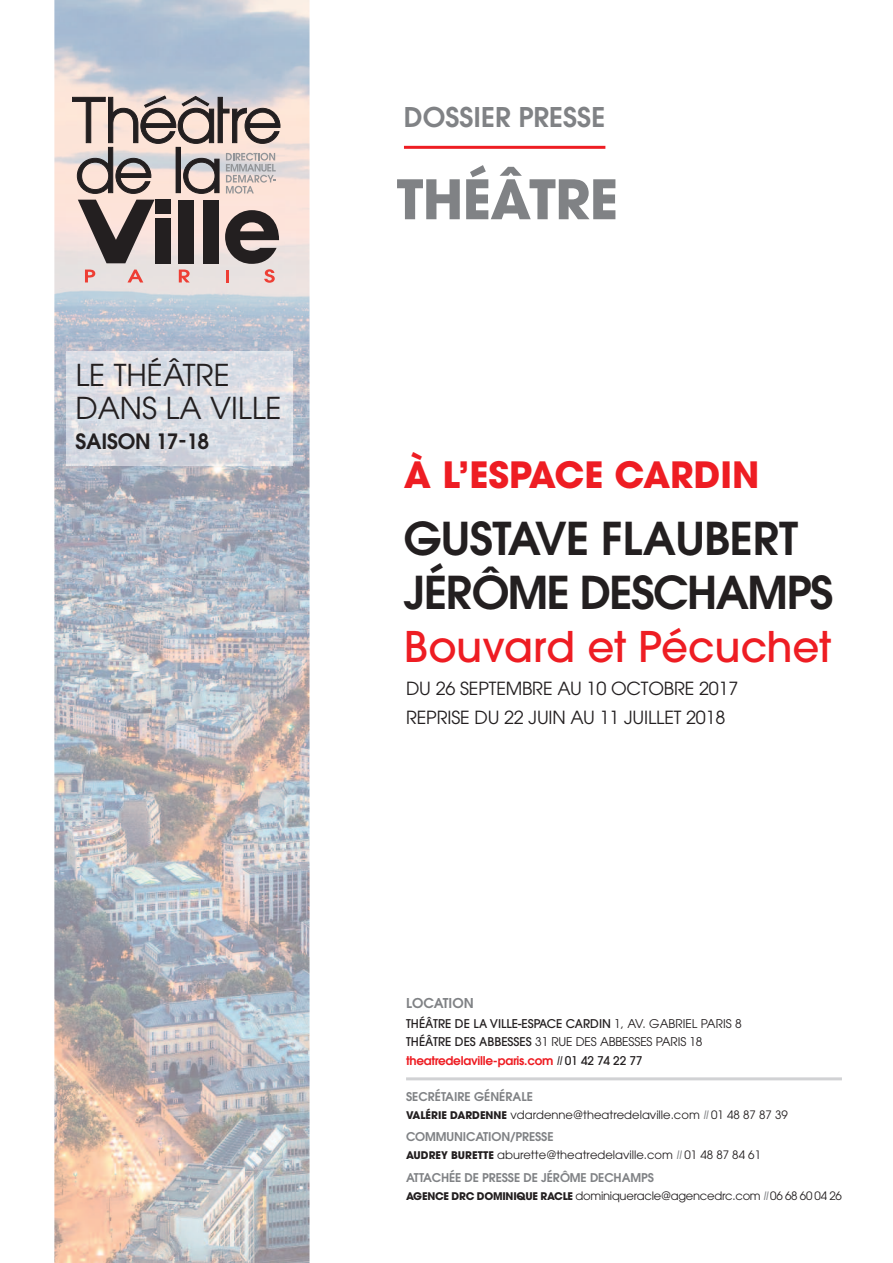
<style>
.page{position:relative;width:893px;height:1263px;background:#fff}
.page>*{position:absolute;margin:0;border:0;box-sizing:border-box;transform-origin:0 0}
.t1{font:700 54px "ITC Avant Garde Pro";letter-spacing:-.015em;color:#808285}
.t2{font:600 45px/53.7px "ITC Avant Garde Pro";letter-spacing:-.035em;color:#231f20}
.t3{font:500 42px "ITC Avant Garde Pro";color:#ee1d23}
.t4{font:700 36px "ITC Avant Garde Pro";color:#ee1d23}
.t5{font:30px/33px "ITC Avant Garde Pro";color:#231f20}
.t6{font:600 27px "ITC Avant Garde Pro";color:#808285}
.t7{font:600 21px "ITC Avant Garde Pro";letter-spacing:-.01em;color:#231f20}
.t8{font:18px/28.2px "ITC Avant Garde Pro";letter-spacing:-.01em;color:#231f20}
.t9{font:600 13.5px "ITC Avant Garde Pro";color:#808285}
.t10{font:500 12px/18.5px "ITC Avant Garde Pro";color:#231f20}
.t11{font:600 12px "ITC Avant Garde Pro";letter-spacing:-.01em;color:#808285}
.t12{font:11.55px "ITC Avant Garde Pro";color:#231f20}
.t13{font:11.55px "ITC Avant Garde Pro";letter-spacing:-.02em;color:#231f20}
.s1{font-weight:400}
.s2{font-weight:600;color:#ee1d23}
.s3{font-weight:400;font-style:italic}
.s4{font-weight:700;font-size:10.5px}
.s5{font-style:italic;color:#808285}
</style>
<div class="page">
<hr style="left:404px;top:146px;width:201px;height:3px;background:#ee1d23">
<hr style="left:406px;top:1077px;width:436px;height:3px;background:#d1d2d4">
<img style="left:54px;top:0;width:256px;height:1263px">
<svg style="left:72px;top:96px;width:209px;height:98px;background:#b8aaa5"></svg>
<div style="left:179px;top:200px;width:15px;height:63px;background:#231f20"></div>
<div style="left:203px;top:200px;width:16px;height:63px;background:#231f20"></div>
<div style="left:155px;top:218px;width:16px;height:45px;background:#231f20"></div>
<div style="left:155px;top:200px;width:16px;height:14px;background:#231f20"></div>
<svg style="left:78px;top:200px;width:77px;height:63px;background:#958986"></svg>
<svg style="left:85px;top:270px;width:10px;height:12px"></svg>
<svg style="left:127px;top:270px;width:16px;height:12px"></svg>
<svg style="left:179px;top:270px;width:11px;height:12px"></svg>
<svg style="left:225px;top:210px;width:55px;height:73px;background:#938583"></svg>
<img style="left:66px;top:352px;width:226px;height:114px">
<h3 class="t5" style="left:75px;top:359px;width:208px">LE THÉÂTRE<br>DANS LA VILLE</h3>
<h3 class="t7" style="left:75px;top:430px;width:135px">SAISON 17-18</h3>
<h3 class="t6" style="left:404px;top:103px;width:203px">DOSSIER PRESSE</h3>
<h1 class="t1" style="left:396px;top:172px;width:223px">THÉÂTRE</h1>
<h3 class="t4" style="left:404px;top:457px;width:357px">À L’ESPACE CARDIN</h3>
<h2 class="t2" style="left:404px;top:513px;width:431px">GUSTAVE FLAUBERT<br>JÉRÔME DESCHAMPS</h2>
<h3 class="t3" style="left:404px;top:626px;width:429px">BOUVARD ET PÉCUCHET</h3>
<h3 class="t8" style="left:406px;top:675px;width:334px">DU 26 SEPTEMBRE AU 10 OCTOBRE 2017<br>REPRISE DU 22 JUIN AU 11 JUILLET 2018</h3>
<p class="t9" style="left:406px;top:996px;width:69px">LOCATION</p>
<p class="t10" style="left:406px;top:1014px;width:337px">THÉÂTRE DE LA VILLE-ESPACE CARDIN <span class="s1">1, AV. GABRIEL PARIS 8<br></span>THÉÂTRE DES ABBESSES <span class="s1">31 RUE DES ABBESSES PARIS 18<br></span><span class="s2">THEATREDELAVILLE-PARIS.COM</span> <span class="s3">II</span> 01 42 74 22 77</p>
<p class="t11" style="left:406px;top:1090px;width:128px">SECRÉTAIRE GÉNÉRALE</p>
<p class="t12" style="left:406px;top:1108px;width:383px"><span class="s4">VALÉRIE DARDENNE</span> vdardenne@theatredelaville.com <span class="s5">II</span> 01 48 87 87 39</p>
<p class="t11" style="left:406px;top:1131px;width:149px">COMMUNICATION/PRESSE</p>
<p class="t12" style="left:406px;top:1149px;width:357px"><span class="s4">AUDREY BURETTE</span> aburette@theatredelaville.com <span class="s5">II</span> 01 48 87 84 61</p>
<p class="t11" style="left:406px;top:1171px;width:249px">ATTACHÉE DE PRESSE DE JÉRÔME DECHAMPS</p>
<p class="t13" style="left:406px;top:1189px;width:437px"><span class="s4">AGENCE DRC DOMINIQUE RACLE</span> dominiqueracle@agencedrc.com <span class="s5">II</span> 06 68 60 04 26</p>
</div>
